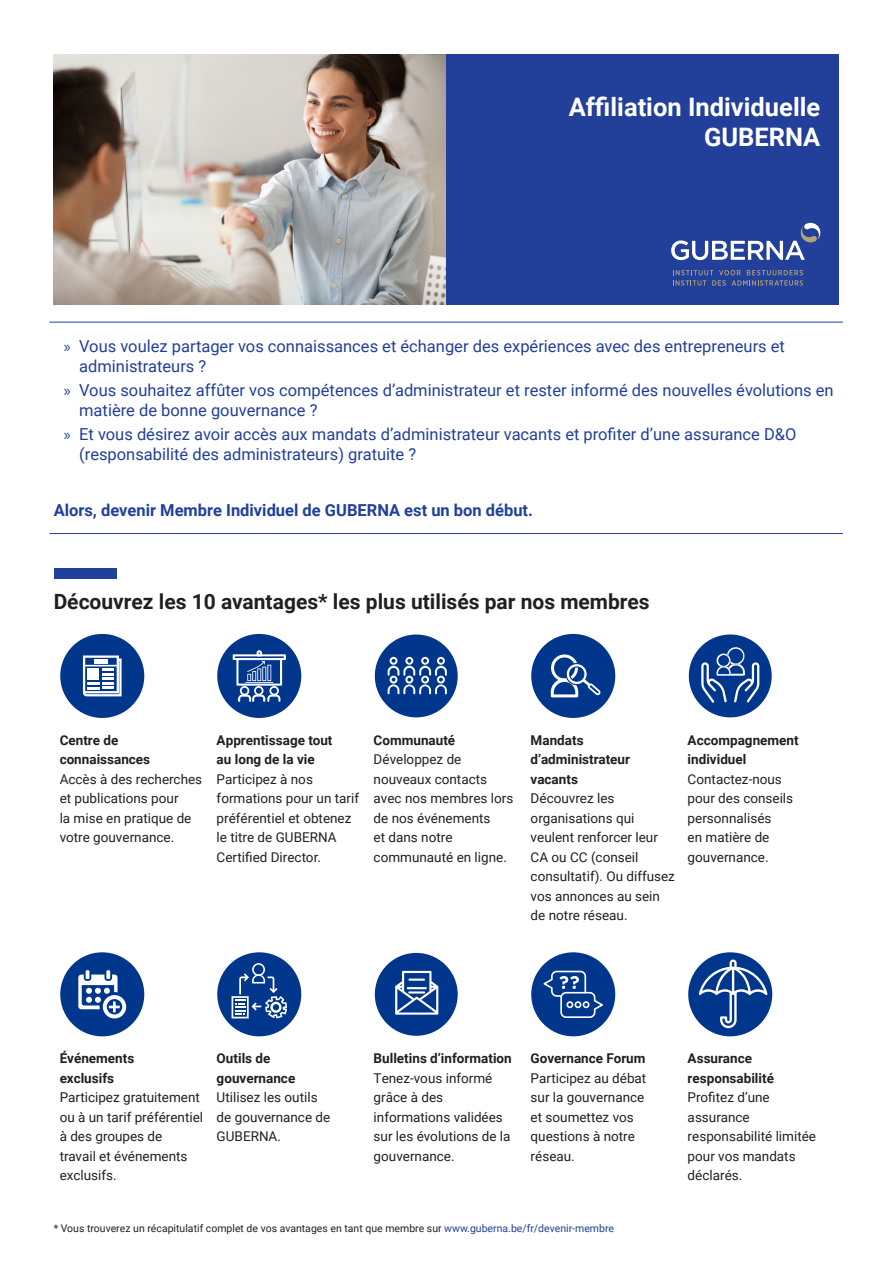
<style>
.page{position:relative;width:893px;height:1263px;background:#fff}
.page>*{position:absolute;margin:0;border:0;box-sizing:border-box;transform-origin:0 0}
.BODY{font:700 25.5px/30px "Roboto";color:#fff;text-align:right}
.body{font:700 21px "Roboto";color:#231f20}
.t1{font:16.5px/19.8px "Roboto";color:#223f99}
.T3___kader{font:700 16.5px "Roboto";color:#223f99}
.BODY-2{font:13.5px/19.5px "Roboto";color:#231f20}
.BODY-3{font:700 13.5px/19.5px "Roboto";color:#231f20}
.BODY-4{font:10.5px "Roboto";color:#231f20}
.s1{font-family:"Myriad Pro"}
.s2{font-weight:700}
.s3{color:#223f99}
</style>
<div class="page">
<img style="left:54px;top:54px;width:392px;height:250px">
<div style="left:446px;top:54px;width:393px;height:250px;background:#223f99"></div>
<hr style="left:49px;top:533px;width:794px;height:1px;background:#223f99">
<hr style="left:49px;top:322px;width:794px;height:1px;background:#223f99">
<div style="left:60px;top:634px;width:84px;height:84px;background:#00368b;border-radius:50%"></div>
<svg style="left:83px;top:655px;width:39px;height:41px"></svg>
<div style="left:217px;top:634px;width:84px;height:84px;background:#00368b;border-radius:50%"></div>
<svg style="left:232px;top:650px;width:54px;height:52px"></svg>
<div style="left:375px;top:634px;width:83px;height:83px;background:#00368b;border-radius:50%"></div>
<svg style="left:388px;top:657px;width:59px;height:37px"></svg>
<div style="left:531px;top:634px;width:84px;height:84px;background:#00368b;border-radius:50%"></div>
<svg style="left:551px;top:654px;width:50px;height:43px"></svg>
<div style="left:689px;top:634px;width:83px;height:83px;background:#00368b;border-radius:50%"></div>
<svg style="left:701px;top:646px;width:58px;height:57px"></svg>
<div style="left:60px;top:952px;width:84px;height:84px;background:#00368b;border-radius:50%"></div>
<svg style="left:78px;top:970px;width:49px;height:49px"></svg>
<div style="left:217px;top:952px;width:84px;height:84px;background:#00368b;border-radius:50%"></div>
<svg style="left:232px;top:963px;width:55px;height:55px"></svg>
<div style="left:375px;top:953px;width:83px;height:83px;background:#00368b;border-radius:50%"></div>
<svg style="left:395px;top:971px;width:43px;height:44px"></svg>
<hr style="left:408px;top:978px;width:17px;height:3px;background:#fff">
<div style="left:531px;top:952px;width:84px;height:84px;background:#00368b;border-radius:50%"></div>
<svg style="left:543px;top:971px;width:60px;height:47px"></svg>
<div style="left:688px;top:952px;width:84px;height:84px;background:#00368b;border-radius:50%"></div>
<svg style="left:699px;top:959px;width:69px;height:69px"></svg>
<div style="left:54px;top:568px;width:62px;height:10px;background:#223f99"></div>
<svg style="left:671px;top:222px;width:150px;height:38px"></svg>
<svg style="left:673px;top:270px;width:130px;height:16px"></svg>
<p class="BODY" style="left:569px;top:91px;width:253px">Affiliation Individuelle<br>GUBERNA</p>
<p class="t1" style="left:79px;top:336px;width:707px;text-indent:-15px"><span class="s1">»</span> Vous voulez partager vos connaissances et échanger des expériences avec des entrepreneurs et administrateurs ?</p>
<p class="t1" style="left:79px;top:380px;width:756px;text-indent:-15px"><span class="s1">»</span> Vous souhaitez affûter vos compétences d’administrateur et rester informé des nouvelles évolutions en matière de bonne gouvernance ?</p>
<p class="t1" style="left:79px;top:423px;width:719px;text-indent:-15px"><span class="s1">»</span> Et vous désirez avoir accès aux mandats d’administrateur vacants et profiter d’une assurance D&amp;O (responsabilité des administrateurs) gratuite ?</p>
<p class="T3___kader" style="left:54px;top:499px;width:481px">Alors, devenir Membre Individuel de GUBERNA est un bon début.</p>
<p class="body" style="left:54px;top:586px;width:598px">Découvrez les 10 avantages* les plus utilisés par nos membres</p>
<p class="BODY-2" style="left:60px;top:730px;width:144px"><span class="s2">Centre de connaissances<br></span>Accès à des recherches et publications pour<br>la mise en pratique de votre gouvernance.</p>
<p class="BODY-3" style="left:217px;top:730px;width:117px">Apprentissage tout</p>
<p class="BODY-3" style="left:217px;top:749px;width:100px">au long de la vie</p>
<p class="BODY-2" style="left:217px;top:769px;width:144px">Participez à nos formations pour un tarif préférentiel et obtenez le titre de GUBERNA<br>Certified Director.</p>
<p class="BODY-3" style="left:374px;top:730px;width:83px">Communauté</p>
<p class="BODY-2" style="left:374px;top:749px;width:141px">Développez de nouveaux contacts avec nos membres lors de nos événements<br>et dans notre communauté en ligne.</p>
<p class="BODY-3" style="left:531px;top:730px;width:54px">Mandats</p>
<p class="BODY-3" style="left:531px;top:749px;width:101px">d’administrateur vacants</p>
<p class="BODY-2" style="left:531px;top:788px;width:146px">Découvrez les organisations qui veulent renforcer leur<br>CA ou CC (conseil consultatif). Ou diffusez vos annonces au sein de notre réseau.</p>
<p class="BODY-3" style="left:688px;top:730px;width:112px">Accompagnement individuel</p>
<p class="BODY-2" style="left:688px;top:769px;width:107px">Contactez-nous pour des conseils personnalisés<br>en matière de gouvernance.</p>
<p class="BODY-3" style="left:60px;top:1048px;width:76px">Événements</p>
<p class="BODY-3" style="left:60px;top:1067px;width:56px">exclusifs</p>
<p class="BODY-2" style="left:60px;top:1087px;width:145px">Participez gratuitement ou à un tarif préférentiel à des groupes de<br>travail et événements exclusifs.</p>
<p class="BODY-3" style="left:217px;top:1048px;width:55px">Outils de</p>
<p class="BODY-3" style="left:217px;top:1067px;width:80px">gouvernance</p>
<p class="BODY-2" style="left:217px;top:1087px;width:115px">Utilisez les outils de gouvernance de<br>GUBERNA.</p>
<p class="BODY-3" style="left:374px;top:1048px;width:140px">Bulletins d’information</p>
<p class="BODY-2" style="left:374px;top:1067px;width:138px">Tenez-vous informé grâce à des informations validées sur les évolutions de la gouvernance.</p>
<p class="BODY-2" style="left:531px;top:1048px;width:117px"><span class="s2">Governance Forum<br></span>Participez au débat sur la gouvernance et soumettez vos questions à notre réseau.</p>
<p class="BODY-3" style="left:688px;top:1048px;width:88px">Assurance responsabilité</p>
<p class="BODY-2" style="left:688px;top:1087px;width:130px">Profitez d’une assurance responsabilité limitée pour vos mandats déclarés.</p>
<p class="BODY-4" style="left:54px;top:1221px;width:562px">* Vous trouverez un récapitulatif complet de vos avantages en tant que membre sur <span class="s3">www.guberna.be/fr/devenir-membre</span></p>
</div>
